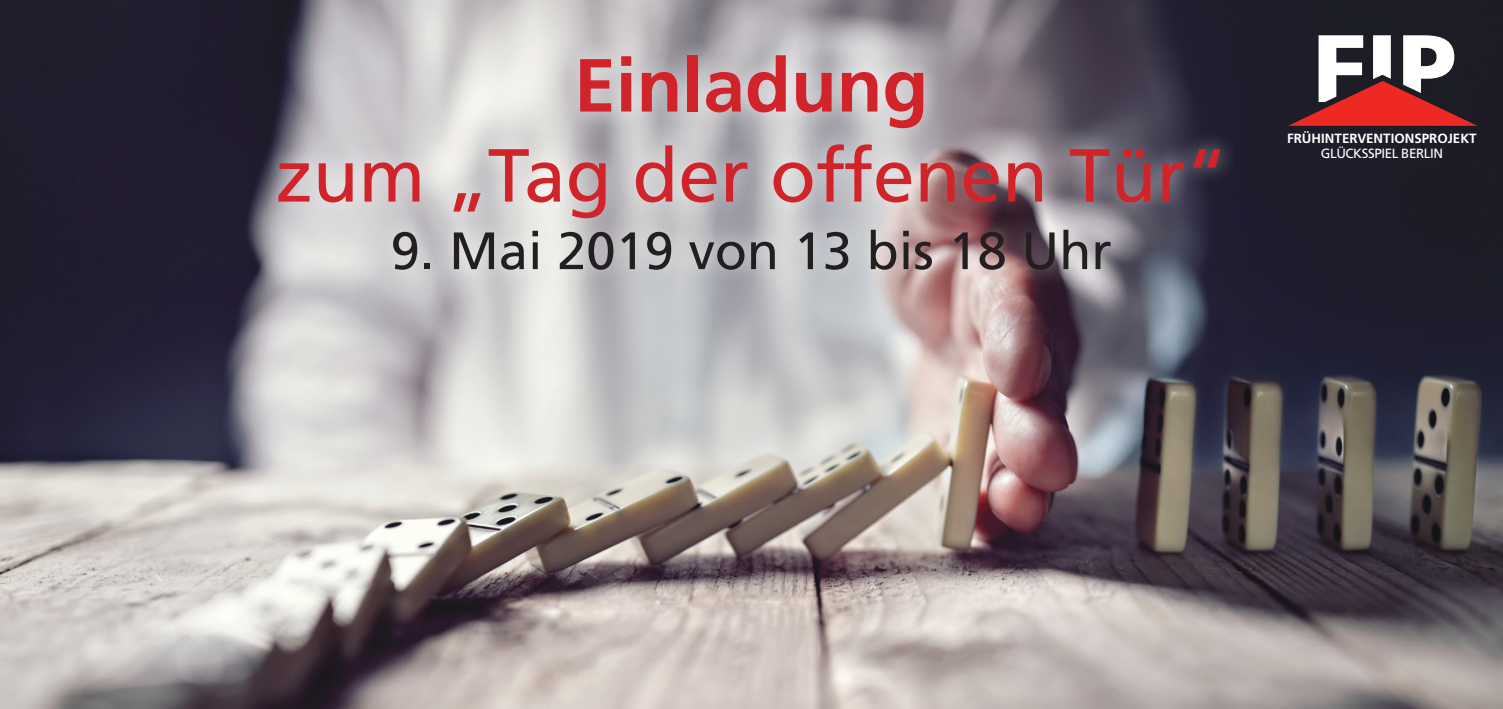
<style>
.page{position:relative;width:1503px;height:709px;background:#fff}
.page>*{position:absolute;margin:0;border:0;box-sizing:border-box;transform-origin:0 0}
.t1{font:75px "Frutiger";color:#d1232a}
.t2{font:700 75px "Frutiger";color:#d1232a}
.t3{font:52.5px "Frutiger";color:#231f20}
.t4{font:700 13.25px "Frutiger";color:#fff}
.t5{font:13.25px "Frutiger";letter-spacing:-.03em;color:#fff}
</style>
<div class="page">
<img style="left:0;top:0;width:1502px;height:709px">
<div style="left:260px;top:36px;width:978px;height:252px;background:#fff;opacity:.64"></div>
<svg style="left:1287px;top:35px;width:190px;height:91px"></svg>
<h1 class="t2" style="left:574px;top:41px;width:356px">EINLADUNG</h1>
<h1 class="t1" style="left:275px;top:131px;width:953px">zum „Tag der offenen Tür“</h1>
<h2 class="t3" style="left:391px;top:220px;width:722px">9. Mai 2019 von 13 bis 18 Uhr</h2>
<p class="t4" style="left:1287px;top:130px;width:191px">FRÜHINTERVENTIONSPROJEKT</p>
<p class="t5" style="left:1320px;top:146px;width:124px">Glücksspiel Berlin</p>
</div>
